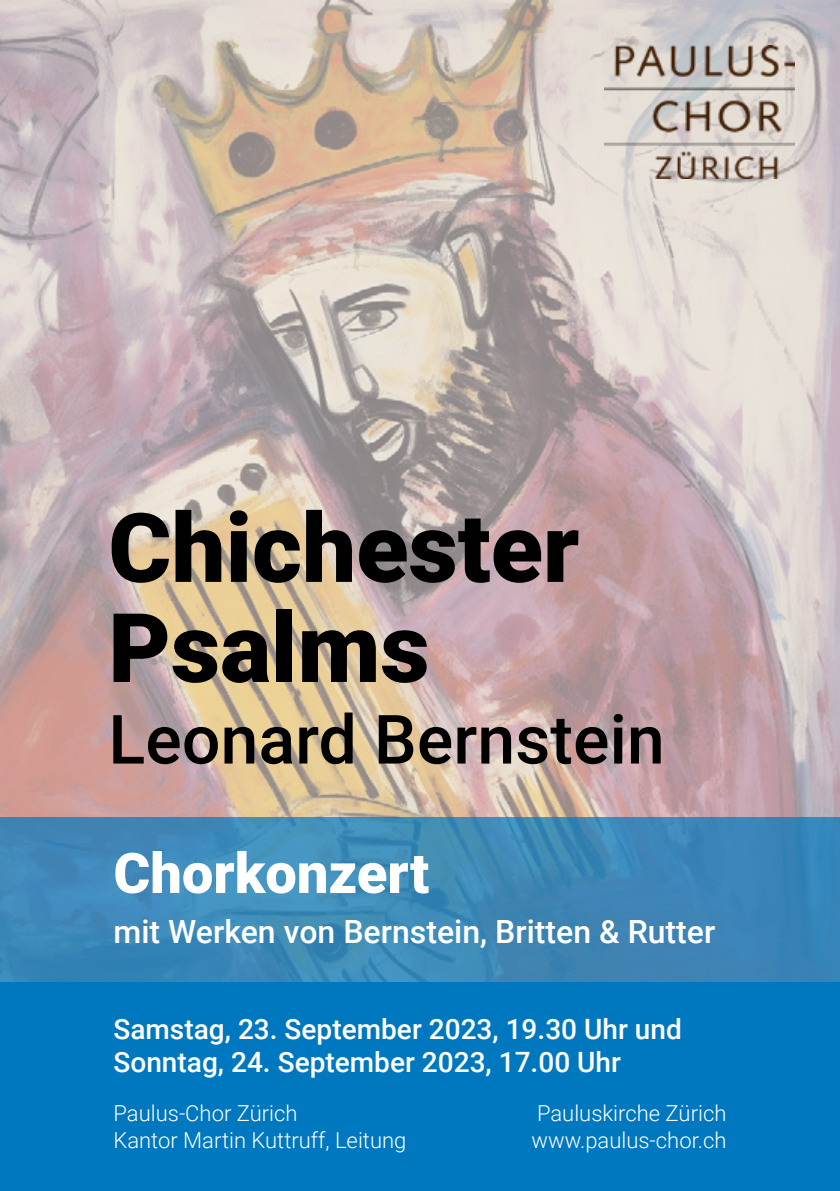
<style>
.page{position:relative;width:840px;height:1191px;background:#fff}
.page>*{position:absolute;margin:0;border:0;box-sizing:border-box;transform-origin:0 0}
.t1{font:900 96px/100px "Roboto";color:#000}
.t2{font:500 68px "Roboto";color:#000}
.t3{font:900 56px "Roboto";color:#fff}
.t4{font:500 32px "Roboto";color:#fff}
.t5{font:500 28px/33.6px "Roboto";color:#fff}
.t6{font:300 22px/26.4px "Roboto";color:#fff}
</style>
<div class="page">
<img style="left:0;top:0;width:839px;height:816px">
<div style="left:0;top:982px;width:839px;height:209px;background:#0078bf"></div>
<svg style="left:0;top:816px;width:839px;height:166px;fill:#3f86b7"></svg>
<img style="left:604px;top:45px;width:190px;height:133px">
<h1 class="t1" style="left:108px;top:494px;width:472px">Chichester<br>Psalms</h1>
<h2 class="t2" style="left:108px;top:691px;width:557px">Leonard Bernstein</h2>
<h3 class="t3" style="left:113px;top:834px;width:317px">Chorkonzert</h3>
<h3 class="t4" style="left:113px;top:909px;width:603px">mit Werken von Bernstein, Britten &amp; Rutter</h3>
<p class="t5" style="left:113px;top:1010px;width:569px">Samstag, 23. September 2023, 19.30 Uhr und<br>Sonntag, 24. September 2023, 17.00 Uhr</p>
<p class="t6" style="left:113px;top:1099px;width:294px">Paulus-Chor Zürich<br>Kantor Martin Kuttruff, Leitung</p>
<p class="t6" style="left:531px;top:1099px;width:196px">Pauluskirche Zürich www.paulus-chor.ch</p>
</div>
